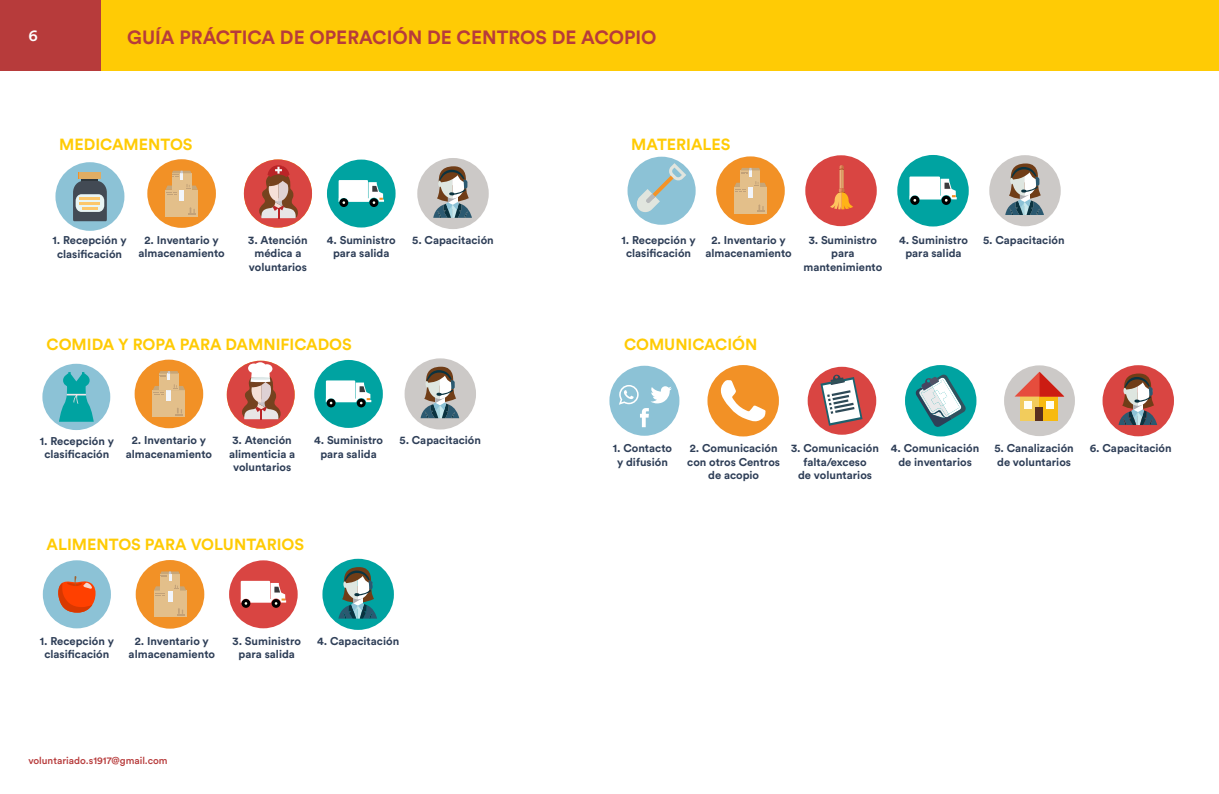
<style>
.page{position:relative;width:1219px;height:794px;background:#fff}
.page>*{position:absolute;margin:0;border:0;box-sizing:border-box;transform-origin:0 0}
.t1{font:700 19px "Circular Std";color:#b73b3b}
.t2{font:700 16px "Circular Std";color:#ffcb05}
.t3{font:500 16px "Circular Std";color:#fff}
.t4{font:700 11.2px/13.4px "Circular Std";color:#2e3e57;text-align:center}
.t5{font:500 10px "Circular Std";color:#b73b3b}
</style>
<div class="page">
<div style="left:0;top:0;width:1219px;height:71px;background:#ffcb05"></div>
<div style="left:0;top:0;width:100px;height:71px;background:#b73b3b"></div>
<div style="left:136px;top:560px;width:68px;height:68px;background:#f29126;border-radius:50%"></div>
<div style="left:154px;top:590px;width:32px;height:27px;background:#e3bf8a"></div>
<hr style="left:168px;top:590px;width:4px;height:11px;background:#f2f5fa">
<svg style="left:177px;top:608px;width:7px;height:7px"></svg>
<svg style="left:154px;top:571px;width:32px;height:25px"></svg>
<div style="left:229px;top:560px;width:69px;height:68px;background:#d94542;border-radius:50%"></div>
<svg style="left:241px;top:581px;width:45px;height:27px"></svg>
<div style="left:322px;top:559px;width:72px;height:71px;background:#00a3a1;border-radius:50%"></div>
<svg style="left:338px;top:567px;width:39px;height:51px"></svg>
<div style="left:43px;top:560px;width:68px;height:68px;background:#8cc2d6;border-radius:50%"></div>
<svg style="left:58px;top:576px;width:38px;height:36px"></svg>
<div style="left:716px;top:156px;width:69px;height:69px;background:#f29126;border-radius:50%"></div>
<div style="left:734px;top:187px;width:33px;height:26px;background:#e3bf8a"></div>
<div style="left:748px;top:187px;width:5px;height:11px;background:#f2f5fa"></div>
<svg style="left:757px;top:204px;width:8px;height:8px"></svg>
<svg style="left:734px;top:168px;width:33px;height:24px"></svg>
<div style="left:897px;top:155px;width:72px;height:71px;background:#00a3a1;border-radius:50%"></div>
<svg style="left:909px;top:176px;width:48px;height:29px"></svg>
<div style="left:989px;top:155px;width:72px;height:71px;background:#ccc9c7;border-radius:50%"></div>
<svg style="left:1005px;top:163px;width:39px;height:52px"></svg>
<div style="left:805px;top:155px;width:72px;height:71px;background:#d94542;border-radius:50%"></div>
<svg style="left:830px;top:165px;width:23px;height:44px"></svg>
<div style="left:627px;top:157px;width:69px;height:68px;background:#8cc2d6;border-radius:50%"></div>
<svg style="left:636px;top:163px;width:50px;height:49px"></svg>
<div style="left:808px;top:367px;width:68px;height:68px;background:#d94542;border-radius:50%"></div>
<svg style="left:820px;top:374px;width:42px;height:52px"></svg>
<div style="left:905px;top:365px;width:71px;height:71px;background:#00a3a1;border-radius:50%"></div>
<svg style="left:915px;top:374px;width:51px;height:53px"></svg>
<div style="left:1102px;top:365px;width:72px;height:71px;background:#d94542;border-radius:50%"></div>
<svg style="left:1118px;top:373px;width:39px;height:52px"></svg>
<div style="left:1004px;top:365px;width:71px;height:71px;background:#ccc9c7;border-radius:50%"></div>
<div style="left:1021px;top:393px;width:37px;height:28px;background:#f2cc5c"></div>
<div style="left:1039px;top:393px;width:19px;height:28px;background:#f7ba0f"></div>
<svg style="left:1014px;top:372px;width:50px;height:24px"></svg>
<div style="left:1035px;top:407px;width:8px;height:14px;background:#59301f"></div>
<div style="left:1024px;top:401px;width:8px;height:8px;background:#fffff2"></div>
<div style="left:1046px;top:401px;width:8px;height:8px;background:#fffff2"></div>
<div style="left:609px;top:366px;width:70px;height:70px;background:#8cc2d6;border-radius:50%"></div>
<svg style="left:619px;top:385px;width:53px;height:42px"></svg>
<div style="left:707px;top:365px;width:72px;height:71px;background:#f29126;border-radius:50%"></div>
<svg style="left:721px;top:380px;width:45px;height:42px"></svg>
<div style="left:135px;top:359px;width:68px;height:69px;background:#f29126;border-radius:50%"></div>
<div style="left:153px;top:390px;width:32px;height:26px;background:#e3bf8a"></div>
<hr style="left:167px;top:390px;width:4px;height:11px;background:#f2f5fa">
<svg style="left:176px;top:408px;width:7px;height:7px"></svg>
<svg style="left:153px;top:371px;width:32px;height:24px"></svg>
<div style="left:314px;top:360px;width:69px;height:68px;background:#00a3a1;border-radius:50%"></div>
<svg style="left:326px;top:380px;width:45px;height:27px"></svg>
<div style="left:405px;top:358px;width:71px;height:71px;background:#ccc9c7;border-radius:50%"></div>
<svg style="left:421px;top:367px;width:38px;height:51px"></svg>
<div style="left:227px;top:361px;width:68px;height:67px;background:#d94542;border-radius:50%"></div>
<svg style="left:237px;top:362px;width:44px;height:57px"></svg>
<div style="left:42px;top:364px;width:68px;height:66px;background:#8cc2d6;border-radius:50%"></div>
<svg style="left:59px;top:372px;width:35px;height:50px"></svg>
<div style="left:147px;top:159px;width:69px;height:69px;background:#f29126;border-radius:50%"></div>
<div style="left:165px;top:190px;width:33px;height:26px;background:#e3bf8a"></div>
<div style="left:179px;top:190px;width:5px;height:11px;background:#f2f5fa"></div>
<svg style="left:188px;top:207px;width:8px;height:8px"></svg>
<svg style="left:165px;top:171px;width:33px;height:24px"></svg>
<div style="left:327px;top:160px;width:69px;height:67px;background:#00a3a1;border-radius:50%"></div>
<svg style="left:338px;top:180px;width:46px;height:27px"></svg>
<div style="left:417px;top:158px;width:72px;height:71px;background:#ccc9c7;border-radius:50%"></div>
<svg style="left:433px;top:166px;width:39px;height:52px"></svg>
<div style="left:244px;top:159px;width:68px;height:69px;background:#d94542;border-radius:50%"></div>
<svg style="left:254px;top:165px;width:44px;height:53px"></svg>
<div style="left:55px;top:162px;width:69px;height:69px;background:#8cc2d6;border-radius:50%"></div>
<svg style="left:73px;top:172px;width:34px;height:49px;background:#898a81"></svg>
<h2 class="t3" style="left:28px;top:26px;width:11px">6</h2>
<h1 class="t1" style="left:127px;top:25px;width:531px">GUÍA PRÁCTICA DE OPERACIÓN DE CENTROS DE ACOPIO</h1>
<h2 class="t2" style="left:59px;top:134px;width:135px">MEDICAMENTOS</h2>
<h2 class="t2" style="left:631px;top:134px;width:101px">MATERIALES</h2>
<p class="t4" style="left:53px;top:233px;width:76px">1. Recepción y clasificación</p>
<p class="t4" style="left:138px;top:233px;width:88px">2. Inventario y almacenamiento</p>
<p class="t4" style="left:248px;top:233px;width:61px">3. Atención médica a voluntarios</p>
<p class="t4" style="left:327px;top:233px;width:70px">4. Suministro para salida</p>
<p class="t4" style="left:412px;top:233px;width:83px">5. Capacitación</p>
<p class="t4" style="left:621px;top:233px;width:76px">1. Recepción y clasificación</p>
<p class="t4" style="left:705px;top:233px;width:88px">2. Inventario y almacenamiento</p>
<p class="t4" style="left:803px;top:233px;width:80px">3. Suministro para mantenimiento</p>
<p class="t4" style="left:899px;top:233px;width:70px">4. Suministro para salida</p>
<p class="t4" style="left:983px;top:233px;width:83px">5. Capacitación</p>
<h2 class="t2" style="left:47px;top:334px;width:307px">COMIDA Y ROPA PARA DAMNIFICADOS</h2>
<h2 class="t2" style="left:624px;top:334px;width:135px">COMUNICACIÓN</h2>
<p class="t4" style="left:40px;top:434px;width:76px">1. Recepción y clasificación</p>
<p class="t4" style="left:126px;top:433px;width:88px">2. Inventario y almacenamiento</p>
<p class="t4" style="left:229px;top:433px;width:68px">3. Atención alimenticia a voluntarios</p>
<p class="t4" style="left:314px;top:433px;width:70px">4. Suministro para salida</p>
<p class="t4" style="left:400px;top:433px;width:83px">5. Capacitación</p>
<h2 class="t2" style="left:47px;top:534px;width:259px">ALIMENTOS PARA VOLUNTARIOS</h2>
<p class="t4" style="left:40px;top:634px;width:76px">1. Recepción y clasificación</p>
<p class="t4" style="left:129px;top:634px;width:88px">2. Inventario y almacenamiento</p>
<p class="t4" style="left:233px;top:634px;width:70px">3. Suministro para salida</p>
<p class="t4" style="left:317px;top:634px;width:84px">4. Capacitación</p>
<p class="t5" style="left:28px;top:754px;width:141px">voluntariado.s1917@gmail.com</p>
<p class="t4" style="left:613px;top:441px;width:61px">1. Contacto y difusión</p>
<p class="t4" style="left:687px;top:441px;width:94px">2. Comunicación con otros Centros de acopio</p>
<p class="t4" style="left:791px;top:441px;width:89px">3. Comunicación falta/exceso<br>de voluntarios</p>
<p class="t4" style="left:994px;top:441px;width:81px;text-align:left">5. Canalización de voluntarios</p>
<p class="t4" style="left:891px;top:441px;width:90px">4. Comunicación de inventarios</p>
<p class="t4" style="left:1090px;top:441px;width:83px">6. Capacitación</p>
</div>
